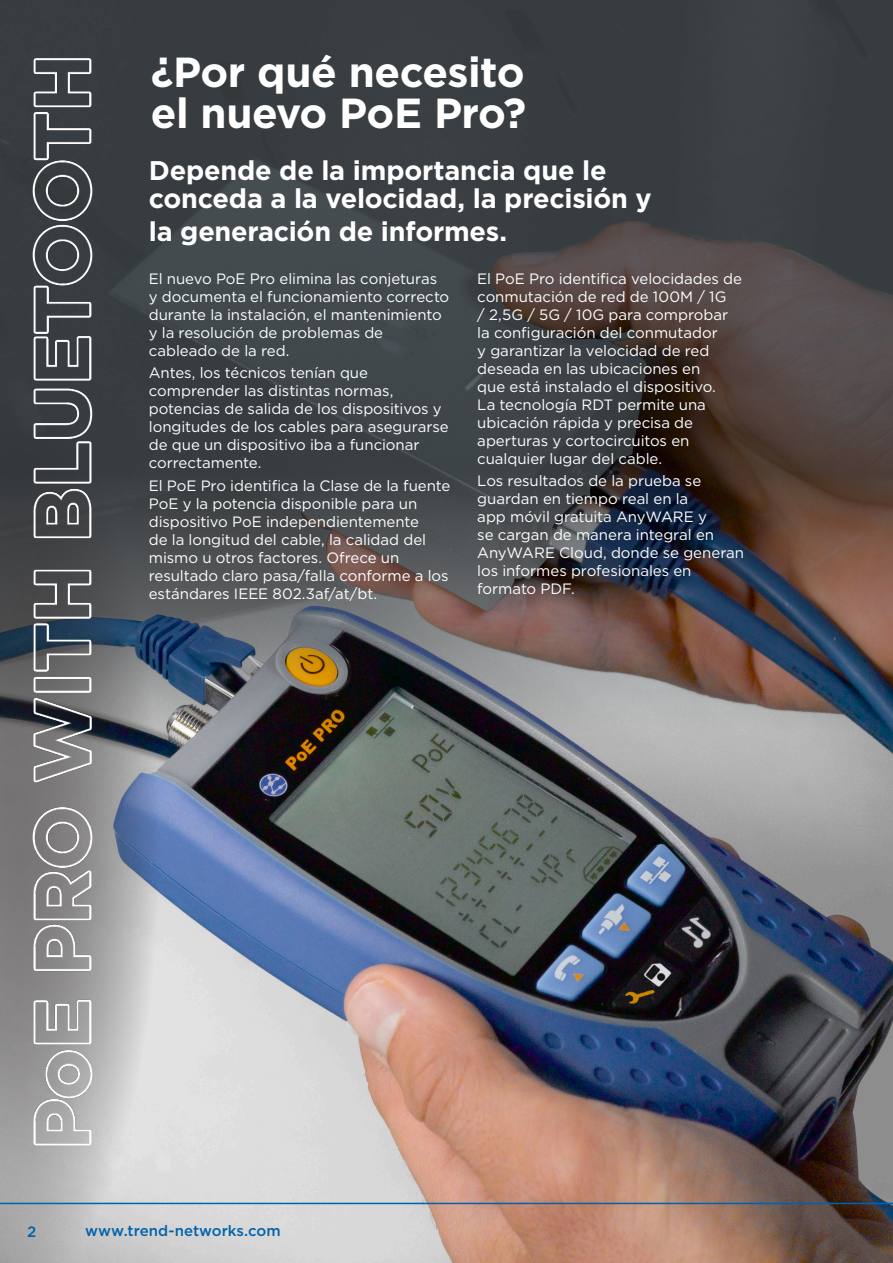
<style>
.page{position:relative;width:893px;height:1263px;background:#fff}
.page>*{position:absolute;margin:0;border:0;box-sizing:border-box;transform-origin:0 0}
.t1{font:700 42px/40.5px "Gotham";letter-spacing:-.015em;color:#fff}
.t2{font:700 27px/28.5px "Gotham";letter-spacing:-.01em;color:#fff}
.t3{font:15px/18px "Gotham";letter-spacing:-.005em;color:#fff}
.t4{font:500 15px "Gotham";color:#0162ab}
</style>
<div class="page">
<img style="left:159px;top:748px;width:734px;height:515px">
<svg style="left:159px;top:0;width:734px;height:748px;background:#49484a"></svg>
<img style="left:0;top:0;width:159px;height:1263px">
<hr style="left:0;top:1203px;width:893px;height:1px;background:#0162ab">
<p class="t1" style="left:151px;top:52px;width:377px">¿Por qué necesito el nuevo PoE Pro?</p>
<p class="t2" style="left:149px;top:156px;width:504px">Depende de la importancia que le conceda a la velocidad, la precisión y</p>
<p class="t2" style="left:149px;top:217px;width:360px">la generación de informes.</p>
<p class="t3" style="left:149px;top:270px;width:302px">El nuevo PoE Pro elimina las conjeturas y documenta el funcionamiento correcto durante la instalación, el mantenimiento y la resolución de problemas de cableado de la red.</p>
<p class="t3" style="left:149px;top:364px;width:301px">Antes, los técnicos tenían que comprender las distintas normas, potencias de salida de los dispositivos y longitudes de los cables para asegurarse de que un dispositivo iba a funcionar correctamente.</p>
<p class="t3" style="left:149px;top:476px;width:303px">El PoE Pro identifica la Clase de la fuente PoE y la potencia disponible para un dispositivo PoE independientemente<br>de la longitud del cable, la calidad del mismo u otros factores. Ofrece un resultado claro pasa/falla conforme a los estándares IEEE 802.3af/at/bt.</p>
<p class="t3" style="left:477px;top:270px;width:266px">El PoE Pro identifica velocidades de conmutación de red de 100M / 1G<br>/ 2,5G / 5G / 10G para comprobar la configuración del conmutador<br>y garantizar la velocidad de red deseada en las ubicaciones en<br>que está instalado el dispositivo.<br>La tecnología RDT permite una ubicación rápida y precisa de aperturas y cortocircuitos en cualquier lugar del cable.</p>
<p class="t3" style="left:477px;top:472px;width:268px">Los resultados de la prueba se guardan en tiempo real en la<br>app móvil gratuita AnyWARE y<br>se cargan de manera integral en<br>AnyWARE Cloud, donde se generan los informes profesionales en formato PDF.</p>
<p class="t4" style="left:27px;top:1222px;width:11px">2</p>
<p class="t4" style="left:85px;top:1221px;width:197px">www.trend-networks.com</p>
</div>
